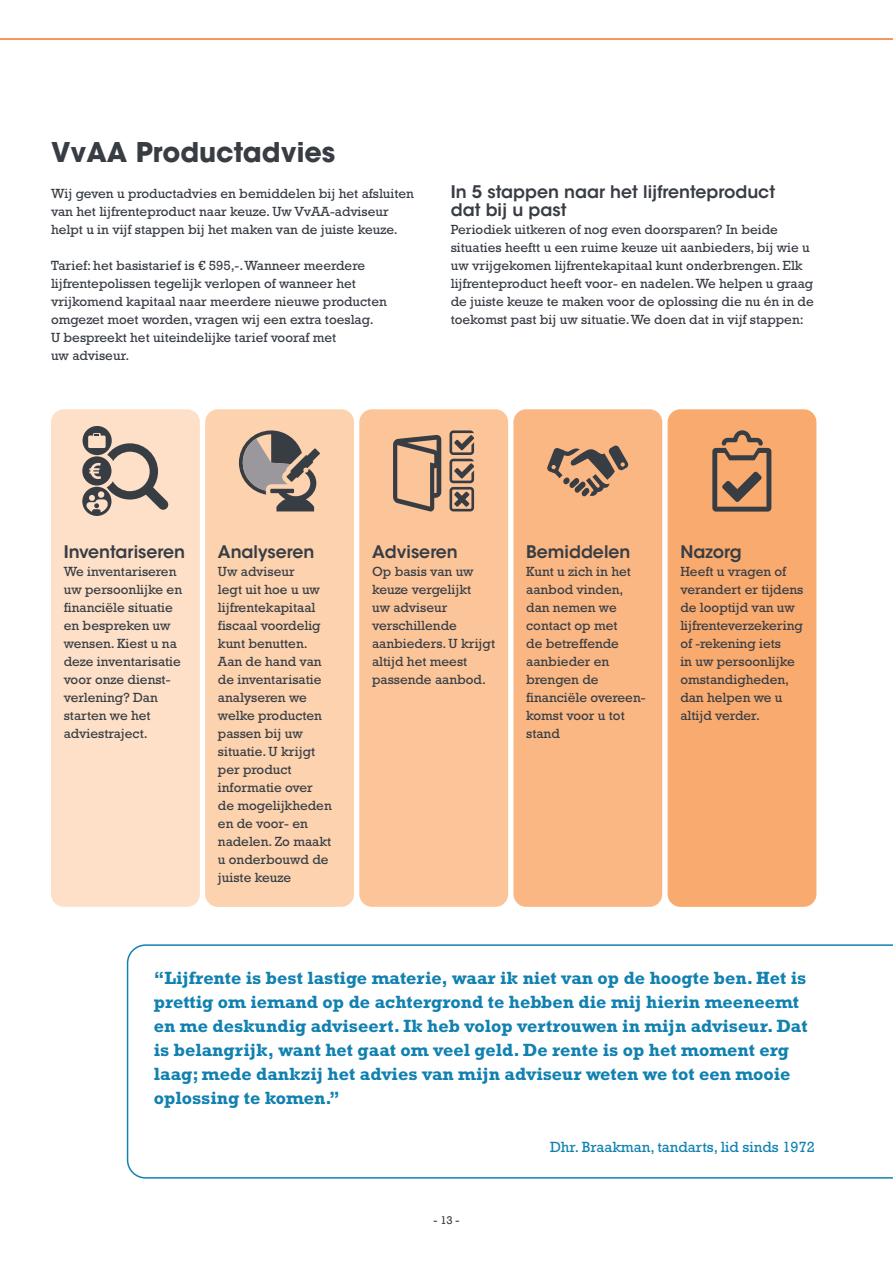
<style>
.page{position:relative;width:893px;height:1263px;background:#fff}
.page>*{position:absolute;margin:0;border:0;box-sizing:border-box;transform-origin:0 0}
.BW_1kl_Tussenkop_Grijs_BIG{font:700 27px "ITC Avant Garde Std";color:#383d44}
.BW_Kadertekst_oranje{font:700 18px/24px "Rockwell Std";color:#1181b0}
.BW_1kl_Tussenkop_Grijs_Small{font:600 17.25px/18px "ITC Avant Garde Std";color:#383d44}
.BW_2kl_Tussenkop_Grijs_Small{font:600 17.25px "ITC Avant Garde Std";color:#383d44}
.BW_Kadertekst_oranje-2{font:15px "Rockwell Std";color:#1181b0}
.BW_1kl_body{font:13.5px/18px "Rockwell Std";color:#383d44}
.BW_2kl_body{font:13.5px/18px "Rockwell Std";color:#383d44}
.t1{font:10.5px "Rockwell";color:#383d44}
</style>
<div class="page">
<svg style="left:126px;top:944px;width:767px;height:235px"></svg>
<div style="left:51px;top:409px;width:149px;height:498px;background:#fde0c7;border-radius:13px"></div>
<svg style="left:82px;top:426px;width:86px;height:90px"></svg>
<div style="left:205px;top:409px;width:149px;height:498px;background:#fcd2af;border-radius:13px"></div>
<svg style="left:239px;top:430px;width:81px;height:81px"></svg>
<div style="left:359px;top:409px;width:149px;height:498px;background:#fcc599;border-radius:13px"></div>
<svg style="left:393px;top:435px;width:48px;height:76px"></svg>
<svg style="left:450px;top:430px;width:24px;height:81px"></svg>
<div style="left:513px;top:409px;width:149px;height:498px;background:#fab783;border-radius:13px"></div>
<svg style="left:547px;top:446px;width:81px;height:50px"></svg>
<div style="left:668px;top:409px;width:148px;height:498px;background:#f9aa6f;border-radius:13px"></div>
<svg style="left:712px;top:430px;width:59px;height:82px"></svg>
<p class="BW_1kl_Tussenkop_Grijs_BIG" style="left:51px;top:135px;width:286px">VvAA Productadvies</p>
<p class="BW_2kl_body" style="left:51px;top:184px;width:364px">Wij geven u productadvies en bemiddelen bij het afsluiten van het lijfrenteproduct naar keuze. Uw VvAA-adviseur helpt u in vijf stappen bij het maken van de juiste keuze.</p>
<p class="BW_2kl_body" style="left:51px;top:256px;width:337px">Tarief: het basistarief is € 595,-. Wanneer meerdere lijfrentepolissen tegelijk verlopen of wanneer het vrijkomend kapitaal naar meerdere nieuwe producten omgezet moet worden, vragen wij een extra toeslag.<br>U bespreekt het uiteindelijke tarief vooraf met<br>uw adviseur.</p>
<p class="BW_1kl_Tussenkop_Grijs_Small" style="left:451px;top:183px;width:326px">In 5 stappen naar het lijfrenteproduct dat bij u past</p>
<p class="BW_1kl_body" style="left:451px;top:220px;width:365px">Periodiek uitkeren of nog even doorsparen? In beide situaties heeftt u een ruime keuze uit aanbieders, bij wie u uw vrijgekomen lijfrentekapitaal kunt onderbrengen. Elk lijfrenteproduct heeft voor- en nadelen. We helpen u graag de juiste keuze te maken voor de oplossing die nu én in de toekomst past bij uw situatie. We doen dat in vijf stappen:</p>
<p class="BW_2kl_Tussenkop_Grijs_Small" style="left:64px;top:541px;width:123px">Inventariseren</p>
<p class="BW_1kl_body" style="left:64px;top:562px;width:120px">We inventariseren uw persoonlijke en financiële situatie en bespreken uw wensen. Kiest u na deze inventarisatie voor onze dienst&shy;verlening? Dan starten we het adviestraject.</p>
<p class="BW_1kl_Tussenkop_Grijs_Small" style="left:218px;top:543px;width:98px">Analyseren</p>
<p class="BW_1kl_body" style="left:218px;top:562px;width:115px">Uw adviseur<br>legt uit hoe u uw lijfrentekapitaal fiscaal voordelig kunt benutten.<br>Aan de hand van de inventarisatie analyseren we welke producten passen bij uw situatie. U krijgt per product informatie over de mogelijkheden en de voor- en nadelen. Zo maakt u onderbouwd de juiste keuze</p>
<p class="BW_1kl_Tussenkop_Grijs_Small" style="left:372px;top:543px;width:87px">Adviseren</p>
<p class="BW_1kl_body" style="left:372px;top:562px;width:124px">Op basis van uw keuze vergelijkt<br>uw adviseur verschillende aanbieders. U krijgt altijd het meest passende aanbod.</p>
<p class="BW_1kl_Tussenkop_Grijs_Small" style="left:526px;top:543px;width:106px">Bemiddelen</p>
<p class="BW_1kl_body" style="left:526px;top:562px;width:121px">Kunt u zich in het aanbod vinden, dan nemen we contact op met<br>de betreffende aanbieder en brengen de financiële overeen&shy;komst voor u tot stand</p>
<p class="BW_1kl_Tussenkop_Grijs_Small" style="left:680px;top:543px;width:63px">Nazorg</p>
<p class="BW_1kl_body" style="left:680px;top:562px;width:124px">Heeft u vragen of verandert er tijdens de looptijd van uw lijfrenteverzekering of -rekening iets<br>in uw persoonlijke omstandigheden, dan helpen we u altijd verder.</p>
<p class="BW_Kadertekst_oranje" style="left:154px;top:965px;width:655px">“Lijfrente is best lastige materie, waar ik niet van op de hoogte ben. Het is prettig om iemand op de achtergrond te hebben die mij hierin meeneemt en me deskundig adviseert. Ik heb volop vertrouwen in mijn adviseur. Dat is belangrijk, want het gaat om veel geld. De rente is op het moment erg laag; mede dankzij het advies van mijn adviseur weten we tot een mooie oplossing te komen.”</p>
<p class="BW_Kadertekst_oranje-2" style="left:550px;top:1138px;width:266px">Dhr. Braakman, tandarts, lid sinds 1972</p>
<p class="t1" style="left:433px;top:1214px;width:28px">- 13 -</p>
</div>
